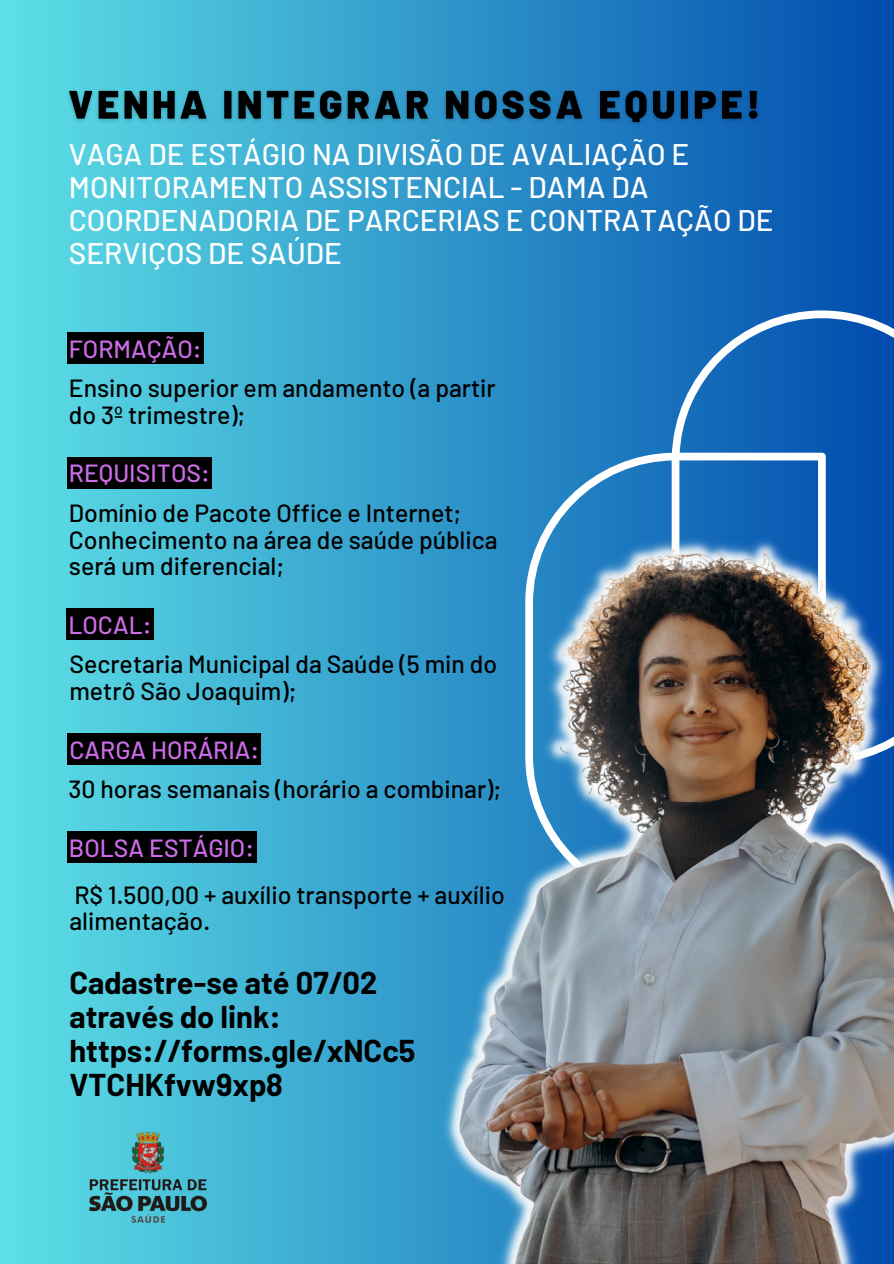
<style>
.page{position:relative;width:894px;height:1264px;background:#fff}
.page>*{position:absolute;margin:0;border:0;box-sizing:border-box;transform-origin:0 0}
.t1{font:700 30.75px/33.8px "Barlow";color:#000}
.t2{font:500 29.7px/32.7px "Barlow";color:#fff}
.t3{font:500 24.75px/26.8px "Barlow";color:#000}
.t4{font:500 24.75px "Barlow";color:#cb6ce6}
</style>
<div class="page">
<div style="left:0;top:0;width:893px;height:1263px;background:linear-gradient(to right,#5de0e6,#014bad)"></div>
<svg style="left:671px;top:310px;width:222px;height:222px;background:#1a65b8"></svg>
<svg style="left:525px;top:453px;width:146px;height:79px;background:#3589c6"></svg>
<svg style="left:671px;top:452px;width:154px;height:80px;fill:#1166b8"></svg>
<img style="left:439px;top:532px;width:454px;height:731px">
<img style="left:89px;top:1131px;width:117px;height:90px">
<img style="left:62px;top:80px;width:702px;height:51px">
<div style="left:67px;top:332px;width:136px;height:32px;background:#000"></div>
<div style="left:67px;top:457px;width:145px;height:31px;background:#000"></div>
<div style="left:66px;top:608px;width:87px;height:32px;background:#000"></div>
<div style="left:67px;top:733px;width:194px;height:32px;background:#000"></div>
<div style="left:67px;top:831px;width:189px;height:32px;background:#000"></div>
<h2 class="t2" style="left:69px;top:137px;width:706px">VAGA DE ESTÁGIO NA DIVISÃO DE AVALIAÇÃO E MONITORAMENTO ASSISTENCIAL - DAMA DA COORDENADORIA DE PARCERIAS E CONTRATAÇÃO DE SERVIÇOS DE SAÚDE</h2>
<p class="t4" style="left:69px;top:333px;width:134px">FORMAÇÃO:</p>
<p class="t3" style="left:69px;top:374px;width:428px">Ensino superior em andamento (a partir do 3º trimestre);</p>
<p class="t4" style="left:69px;top:457px;width:142px">REQUISITOS:</p>
<h4 class="t3" style="left:69px;top:498px;width:430px">Domínio de Pacote Office e Internet;<br>Conhecimento na área de saúde pública será um diferencial;</h4>
<h4 class="t4" style="left:68px;top:609px;width:85px">LOCAL:</h4>
<p class="t3" style="left:69px;top:650px;width:429px">Secretaria Municipal da Saúde (5 min do metrô São Joaquim);</p>
<p class="t4" style="left:69px;top:734px;width:191px">CARGA HORÁRIA:</p>
<h4 class="t3" style="left:68px;top:774px;width:434px">30 horas semanais (horário a combinar);</h4>
<p class="t4" style="left:69px;top:832px;width:187px">BOLSA ESTÁGIO:</p>
<h4 class="t3" style="left:69px;top:880px;width:436px">R$ 1.500,00 + auxílio transporte + auxílio alimentação.</h4>
<h4 class="t1" style="left:69px;top:965px;width:347px">Cadastre-se até 07/02 através do link: https://forms.gle/xNCc5<br>VTCHKfvw9xp8</h4>
</div>
